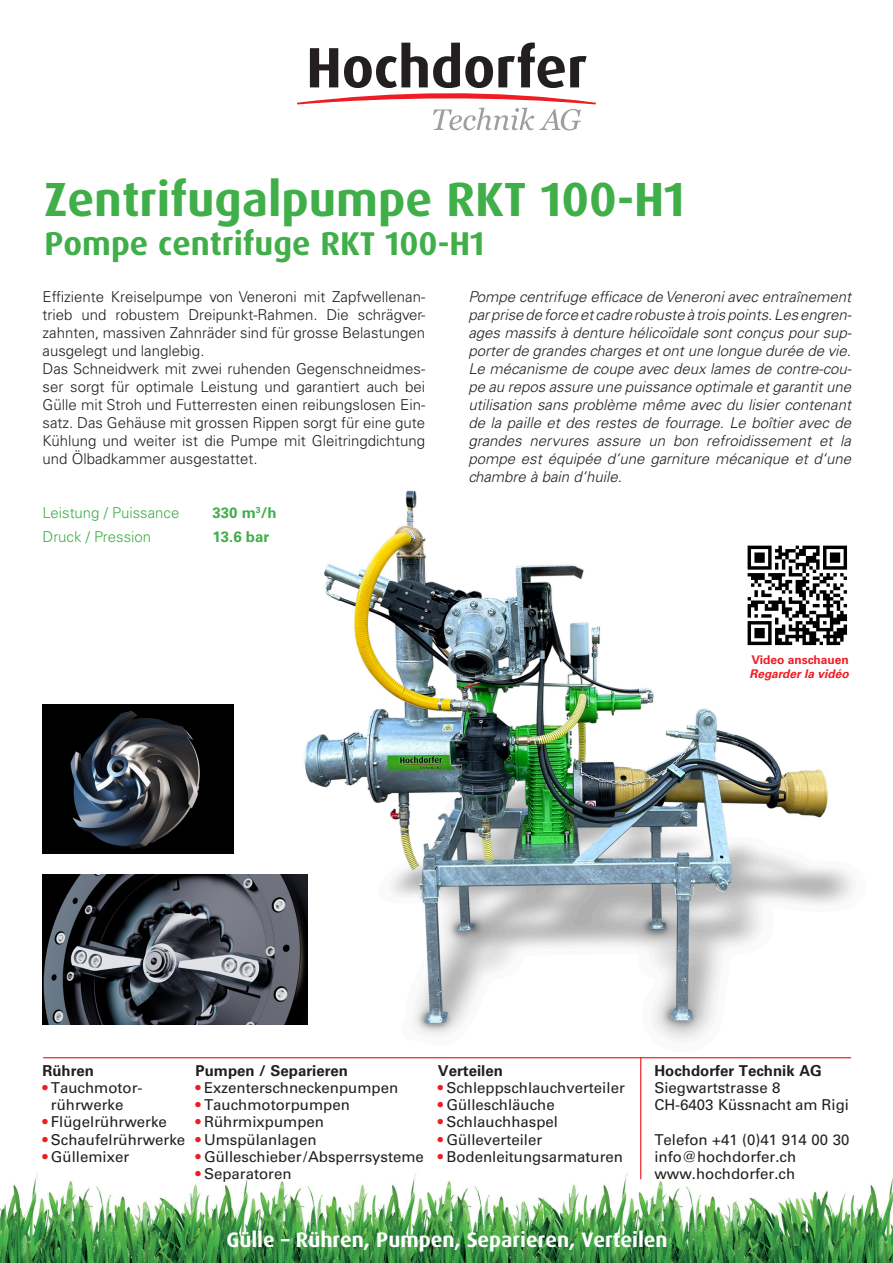
<style>
.page{position:relative;width:893px;height:1263px;background:#fff}
.page>*{position:absolute;margin:0;border:0;box-sizing:border-box;transform-origin:0 0}
.t1{font:700 48px "Dax OT";color:#40ae49}
.t2{font:700 33px "Dax OT";color:#40ae49}
.t3{font:700 21px "Dax OT";color:#fff}
.t4{font:italic 300 15px/18px "Univers LT Pro 45";color:#231f20;text-align:justify}
.t5{font:300 15px/18px "Univers LT Pro 45";color:#231f20;text-align:justify}
.t6{font:15px "Univers LT Pro 55 Roman";color:#231f20}
.t7{font:700 15px "Univers LT Pro 65";color:#231f20}
.t8{font:300 15px "Univers LT Pro 45";color:#40ae49}
.t9{font:700 15px "Univers LT Pro 65";color:#40ae49}
.t10{font:italic 700 12px "Univers LT Pro 65";color:#ee1d23}
.t11{font:700 12px "Univers LT Pro 65";color:#ee1d23}
.s1{color:#ee1d23}
</style>
<div class="page">
<img style="left:261px;top:490px;width:591px;height:568px">
<img style="left:43px;top:875px;width:265px;height:149px">
<img style="left:43px;top:704px;width:191px;height:149px">
<img style="left:0;top:1162px;width:893px;height:101px">
<hr style="left:43px;top:1057px;width:808px;height:1px;background:#ee1d23">
<svg style="left:297px;top:43px;width:299px;height:87px"></svg>
<hr style="left:640px;top:1057px;width:1px;height:122px;background:#ee1d23">
<div style="left:744px;top:542px;width:106px;height:106px;background:linear-gradient(to right,#fff,#fff)"></div>
<svg style="left:748px;top:546px;width:99px;height:99px"></svg>
<p class="t1" style="left:45px;top:168px;width:642px">Zentrifugalpumpe RKT 100-H1</p>
<p class="t2" style="left:45px;top:223px;width:441px">Pompe centrifuge RKT 100-H1</p>
<p class="t5" style="left:43px;top:287px;width:384px">Effiziente Kreiselpumpe von Veneroni mit Zapfwellenan&shy;trieb und robustem Dreipunkt-Rahmen. Die schrägver&shy;zahnten, massiven Zahnräder sind für grosse Belastungen ausgelegt und langlebig.</p>
<p class="t5" style="left:43px;top:359px;width:384px">Das Schneidwerk mit zwei ruhenden Gegenschneidmes&shy;ser sorgt für optimale Leistung und garantiert auch bei Gülle mit Stroh und Futterresten einen reibungslosen Ein&shy;satz. Das Gehäuse mit grossen Rippen sorgt für eine gute Kühlung und weiter ist die Pumpe mit Gleitringdichtung und Ölbadkammer ausgestattet.</p>
<p class="t8" style="left:43px;top:503px;width:138px">Leistung / Puissance</p>
<p class="t9" style="left:213px;top:502px;width:66px">330 m<sup>3</sup>/h</p>
<p class="t8" style="left:43px;top:527px;width:110px">Druck / Pression</p>
<p class="t9" style="left:213px;top:526px;width:58px">13.6 bar</p>
<p class="t4" style="left:468px;top:288px;width:385px">Pompe centrifuge efficace de Veneroni avec entraînement par prise de force et cadre robuste à trois points. Les engren&shy;ages massifs à denture hélicoïdale sont conçus pour sup&shy;porter de grandes charges et ont une longue durée de vie.<br>Le mécanisme de coupe avec deux lames de contre-cou&shy;pe au repos assure une puissance optimale et garantit une utilisation sans problème même avec du lisier contenant de la paille et des restes de fourrage. Le boîtier avec de grandes nervures assure un bon refroidissement et la pompe est équipée d‘une garniture mécanique et d‘une chambre à bain d‘huile.</p>
<p class="t11" style="left:751px;top:651px;width:99px">Video anschauen</p>
<p class="t10" style="left:749px;top:665px;width:101px">Regarder la vidéo</p>
<p class="t7" style="left:42px;top:1060px;width:53px">Rühren</p>
<p class="t7" style="left:196px;top:1060px;width:154px">Pumpen / Separieren</p>
<p class="t7" style="left:438px;top:1060px;width:67px">Verteilen</p>
<p class="t6" style="left:42px;top:1077px;width:102px"><span class="s1">•</span> Tauchmotor-</p>
<p class="t6" style="left:196px;top:1077px;width:204px"><span class="s1">•</span> Exzenterschneckenpumpen</p>
<p class="t6" style="left:438px;top:1077px;width:188px"><span class="s1">•</span> Schleppschlauchverteiler</p>
<p class="t6" style="left:51px;top:1094px;width:74px">rührwerke</p>
<p class="t6" style="left:196px;top:1094px;width:156px"><span class="s1">•</span> Tauchmotorpumpen</p>
<p class="t6" style="left:438px;top:1094px;width:118px"><span class="s1">•</span> Gülleschläuche</p>
<p class="t6" style="left:42px;top:1112px;width:126px"><span class="s1">•</span> Flügelrührwerke</p>
<p class="t6" style="left:196px;top:1112px;width:130px"><span class="s1">•</span> Rührmixpumpen</p>
<p class="t6" style="left:438px;top:1112px;width:122px"><span class="s1">•</span> Schlauchhaspel</p>
<p class="t6" style="left:42px;top:1129px;width:276px"><span class="s1">•</span> Schaufelrührwerke <span class="s1">•</span> Umspülanlagen</p>
<p class="t6" style="left:438px;top:1129px;width:106px"><span class="s1">•</span> Gülleverteiler</p>
<p class="t6" style="left:42px;top:1146px;width:88px"><span class="s1">•</span> Güllemixer</p>
<p class="t6" style="left:196px;top:1146px;width:429px"><span class="s1">•</span> Gülleschieber/Absperrsysteme <span class="s1">•</span> Bodenleitungsarmaturen</p>
<p class="t6" style="left:196px;top:1163px;width:98px"><span class="s1">•</span> Separatoren</p>
<p class="t7" style="left:654px;top:1060px;width:169px">Hochdorfer Technik AG</p>
<p class="t6" style="left:654px;top:1077px;width:128px">Siegwartstrasse 8</p>
<p class="t6" style="left:654px;top:1094px;width:196px">CH-6403 Küssnacht am Rigi</p>
<p class="t6" style="left:654px;top:1129px;width:197px">Telefon +41 (0)41 914 00 30</p>
<p class="t6" style="left:654px;top:1146px;width:143px">info@hochdorfer.ch</p>
<p class="t6" style="left:654px;top:1163px;width:142px">www.hochdorfer.ch</p>
<p class="t3" style="left:226px;top:1227px;width:443px">Gülle – Rühren, Pumpen, Separieren, Verteilen</p>
</div>
